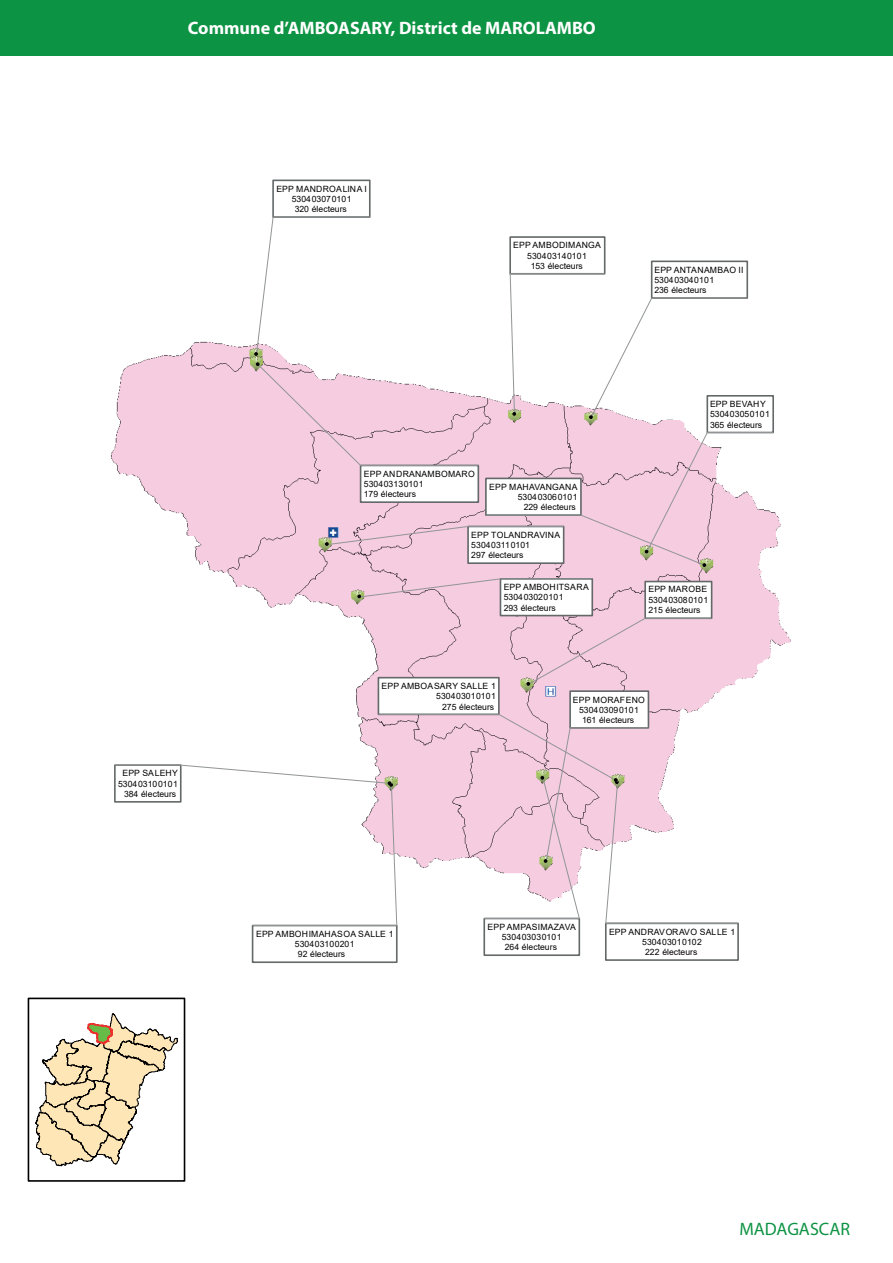
<style>
.page{position:relative;width:893px;height:1263px;background:#fff}
.page>*{position:absolute;margin:0;border:0;box-sizing:border-box;transform-origin:0 0}
.t1{font:700 18px "Myriad Pro";color:#fff}
.t2{font:18px "Myriad Pro";color:#0d9344}
.t3{font:8.7px/10.2px "Arial";letter-spacing:.005em;color:#000001;text-align:center}
</style>
<div class="page">
<div style="left:0;top:0;width:893px;height:56px;background:#0d9344"></div>
<img style="left:27px;top:179px;width:764px;height:1003px">
<div style="left:272px;top:180px;width:99px;height:38px;background:#fff;border:2px solid #646869"></div>
<div style="left:500px;top:578px;width:93px;height:38px;background:#fff;border:2px solid #646869"></div>
<svg style="left:357px;top:578px;width:236px;height:20px"></svg>
<div style="left:644px;top:581px;width:68px;height:38px;background:#fff;border:2px solid #646869"></div>
<div style="left:526px;top:618px;width:186px;height:68px;background:#f5cce0"></div>
<svg style="left:255px;top:216px;width:519px;height:351px"></svg>
<div style="left:252px;top:925px;width:146px;height:38px;background:#fff;border:2px solid #646869"></div>
<div style="left:483px;top:918px;width:97px;height:38px;background:#fff;border:2px solid #646869"></div>
<div style="left:569px;top:690px;width:80px;height:39px;background:#fff;border:2px solid #646869"></div>
<div style="left:605px;top:922px;width:134px;height:39px;background:#fff;border:2px solid #646869"></div>
<div style="left:378px;top:677px;width:122px;height:38px;background:#fff;border:2px solid #646869"></div>
<svg style="left:114px;top:714px;width:625px;height:212px"></svg>
<svg style="left:34px;top:1013px;width:145px;height:154px"></svg>
<div style="left:28px;top:997px;width:157px;height:185px;border:2px solid #000001"></div>
<h1 class="t1" style="left:188px;top:16px;width:409px">Commune d’AMBOASARY, District de MAROLAMBO</h1>
<p class="t3" style="left:118px;top:768px;width:61px">EPP SALEHY<br>530403100101<br>384 électeurs</p>
<p class="t3" style="left:276px;top:183px;width:92px">EPP MANDROALINA I<br>530403070101<br>320 électeurs</p>
<p class="t3" style="left:513px;top:240px;width:89px">EPP AMBODIMANGA<br>530403140101<br>153 électeurs</p>
<p class="t3" style="left:364px;top:469px;width:112px;text-align:left">EPP ANDRANAMBOMARO<br>530403130101<br>179 électeurs</p>
<p class="t3" style="left:489px;top:481px;width:90px;text-align:right">EPP MAHAVANGANA<br>530403060101<br>229 électeurs</p>
<p class="t3" style="left:471px;top:530px;width:90px;text-align:left">EPP TOLANDRAVINA<br>530403110101<br>297 électeurs</p>
<p class="t3" style="left:654px;top:264px;width:91px;text-align:left">EPP ANTANAMBAO II<br>530403040101<br>236 électeurs</p>
<p class="t3" style="left:710px;top:399px;width:61px;text-align:left">EPP BEVAHY<br>530403050101<br>365 électeurs</p>
<p class="t3" style="left:504px;top:582px;width:87px;text-align:left">EPP AMBOHITSARA<br>530403020101<br>293 électeurs</p>
<p class="t3" style="left:648px;top:584px;width:61px;text-align:left">EPP MAROBE<br>530403080101<br>215 électeurs</p>
<p class="t3" style="left:382px;top:681px;width:116px;text-align:right">EPP AMBOASARY SALLE 1<br>530403010101<br>275 électeurs</p>
<p class="t3" style="left:573px;top:694px;width:74px">EPP MORAFENO<br>530403090101<br>161 électeurs</p>
<p class="t3" style="left:256px;top:929px;width:139px">EPP AMBOHIMAHASOA SALLE 1</p>
<p class="t3" style="left:295px;top:939px;width:61px">530403100201</p>
<p class="t3" style="left:298px;top:949px;width:49px">92 électeurs</p>
<p class="t3" style="left:487px;top:922px;width:90px">EPP AMPASIMAZAVA<br>530403030101<br>264 électeurs</p>
<p class="t3" style="left:609px;top:926px;width:128px">EPP ANDRAVORAVO SALLE 1<br>530403010102<br>222 électeurs</p>
<h1 class="t2" style="left:740px;top:1218px;width:112px">MADAGASCAR</h1>
</div>
